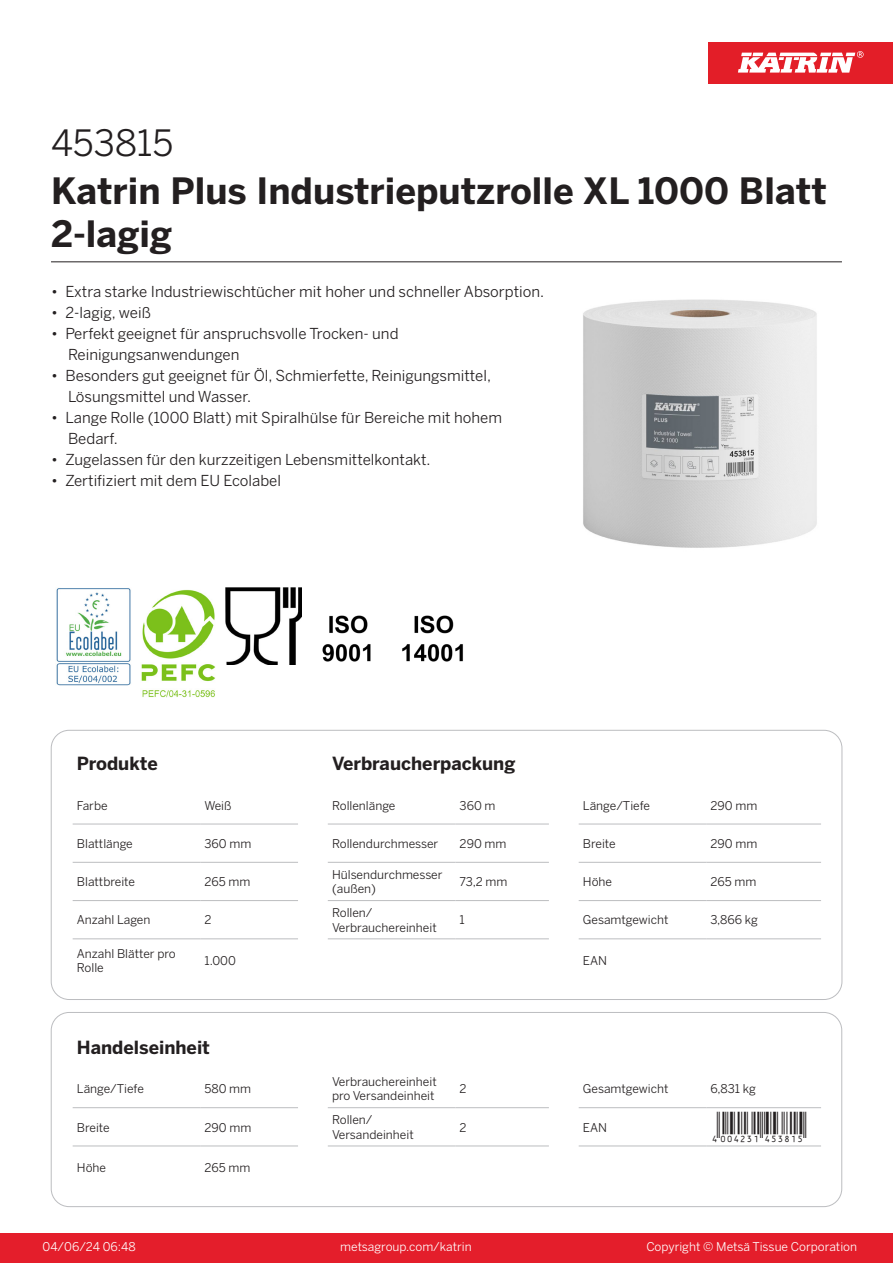
<style>
.page{position:relative;width:893px;height:1263px;background:#fff}
.page>*{position:absolute;margin:0;border:0;box-sizing:border-box;transform-origin:0 0}
.Product_Name{font:700 36px/43.2px "Benton Sans";color:#231f20}
.External_material_co{font:36px "Benton Sans";color:#231f20}
.T_EAN{font:30px "Viisas EAN Matala";color:#231f20}
.T_TableHeader{font:700 18px "Benton Sans";color:#231f20}
.MarketingBullets{font:15px/21px "Benton Sans";color:#231f20}
.T_TableBody{font:12px/14.4px "Benton Sans";color:#231f20}
.t1{font:12px "Benton Sans";color:#fff}
</style>
<div class="page">
<div style="left:0;top:1233px;width:893px;height:30px;background:#e41e2b"></div>
<div style="left:708px;top:43px;width:185px;height:41px;background:#e31e28"></div>
<svg style="left:738px;top:51px;width:126px;height:22px"></svg>
<hr style="left:73px;top:824px;width:127px;height:1px;background:#bcbdc0">
<hr style="left:200px;top:824px;width:98px;height:1px;background:#bcbdc0">
<hr style="left:328px;top:824px;width:127px;height:1px;background:#bcbdc0">
<hr style="left:455px;top:824px;width:94px;height:1px;background:#bcbdc0">
<hr style="left:579px;top:824px;width:127px;height:1px;background:#bcbdc0">
<hr style="left:706px;top:824px;width:115px;height:1px;background:#bcbdc0">
<hr style="left:73px;top:862px;width:127px;height:1px;background:#bcbdc0">
<hr style="left:200px;top:862px;width:98px;height:1px;background:#bcbdc0">
<hr style="left:328px;top:862px;width:127px;height:1px;background:#bcbdc0">
<hr style="left:455px;top:862px;width:94px;height:1px;background:#bcbdc0">
<hr style="left:579px;top:862px;width:127px;height:1px;background:#bcbdc0">
<hr style="left:706px;top:862px;width:115px;height:1px;background:#bcbdc0">
<hr style="left:73px;top:900px;width:127px;height:1px;background:#bcbdc0">
<hr style="left:200px;top:900px;width:98px;height:1px;background:#bcbdc0">
<hr style="left:328px;top:900px;width:127px;height:1px;background:#bcbdc0">
<hr style="left:455px;top:900px;width:94px;height:1px;background:#bcbdc0">
<hr style="left:579px;top:900px;width:127px;height:1px;background:#bcbdc0">
<hr style="left:706px;top:900px;width:115px;height:1px;background:#bcbdc0">
<hr style="left:73px;top:938px;width:127px;height:1px;background:#bcbdc0">
<hr style="left:200px;top:938px;width:98px;height:1px;background:#bcbdc0">
<hr style="left:328px;top:938px;width:127px;height:1px;background:#bcbdc0">
<hr style="left:455px;top:938px;width:94px;height:1px;background:#bcbdc0">
<hr style="left:579px;top:938px;width:127px;height:1px;background:#bcbdc0">
<hr style="left:706px;top:938px;width:115px;height:1px;background:#bcbdc0">
<hr style="left:73px;top:1107px;width:127px;height:1px;background:#bcbdc0">
<hr style="left:200px;top:1107px;width:98px;height:1px;background:#bcbdc0">
<hr style="left:328px;top:1107px;width:127px;height:1px;background:#bcbdc0">
<hr style="left:455px;top:1107px;width:94px;height:1px;background:#bcbdc0">
<hr style="left:579px;top:1107px;width:127px;height:1px;background:#bcbdc0">
<hr style="left:706px;top:1107px;width:115px;height:1px;background:#bcbdc0">
<hr style="left:73px;top:1146px;width:127px;height:1px;background:#bcbdc0">
<hr style="left:200px;top:1146px;width:98px;height:1px;background:#bcbdc0">
<hr style="left:328px;top:1146px;width:127px;height:1px;background:#bcbdc0">
<hr style="left:455px;top:1146px;width:94px;height:1px;background:#bcbdc0">
<hr style="left:579px;top:1146px;width:127px;height:1px;background:#bcbdc0">
<hr style="left:706px;top:1146px;width:115px;height:1px;background:#bcbdc0">
<div style="left:51px;top:1012px;width:791px;height:195px;border:1px solid #bcbdc0;border-radius:18px"></div>
<img style="left:583px;top:299px;width:234px;height:249px">
<img style="left:56px;top:588px;width:75px;height:98px">
<img style="left:141px;top:589px;width:75px;height:109px">
<img style="left:225px;top:587px;width:77px;height:77px">
<img style="left:322px;top:615px;width:49px;height:47px">
<img style="left:402px;top:615px;width:61px;height:47px">
<hr style="left:51px;top:261px;width:791px;height:1px;background:#231f20">
<p class="External_material_co" style="left:51px;top:121px;width:124px">453815</p>
<p class="Product_Name" style="left:51px;top:170px;width:777px">Katrin Plus Industrieputzrolle XL 1000 Blatt<br>2-lagig</p>
<p class="MarketingBullets" style="left:51px;top:281px;width:495px">• Extra starke Industriewischtücher mit hoher und schneller Absorption.</p>
<p class="MarketingBullets" style="left:51px;top:302px;width:101px">• 2-lagig, weiß</p>
<p class="MarketingBullets" style="left:68px;top:323px;width:332px;text-indent:-17px">• Perfekt geeignet für anspruchsvolle Trocken- und<br>Reinigungsanwendungen</p>
<p class="MarketingBullets" style="left:68px;top:365px;width:424px;text-indent:-17px">• Besonders gut geeignet für Öl, Schmierfette, Reinigungsmittel,<br>Lösungsmittel und Wasser.</p>
<p class="MarketingBullets" style="left:68px;top:407px;width:436px;text-indent:-17px">• Lange Rolle (1000 Blatt) mit Spiralhülse für Bereiche mit hohem<br>Bedarf.</p>
<p class="MarketingBullets" style="left:51px;top:449px;width:381px">• Zugelassen für den kurzzeitigen Lebensmittelkontakt.</p>
<p class="MarketingBullets" style="left:51px;top:470px;width:232px">• Zertifiziert mit dem EU Ecolabel</p>
<p class="T_TableHeader" style="left:77px;top:752px;width:82px">Produkte</p>
<p class="T_TableHeader" style="left:332px;top:752px;width:185px">Verbraucherpackung</p>
<p class="T_TableBody" style="left:77px;top:798px;width:32px">Farbe</p>
<p class="T_TableBody" style="left:204px;top:798px;width:29px">Weiß</p>
<p class="T_TableBody" style="left:332px;top:798px;width:65px">Rollenlänge</p>
<p class="T_TableBody" style="left:460px;top:798px;width:37px">360 m</p>
<p class="T_TableBody" style="left:583px;top:798px;width:68px">Länge/Tiefe</p>
<p class="T_TableBody" style="left:710px;top:798px;width:48px">290 mm</p>
<p class="T_TableBody" style="left:77px;top:836px;width:57px">Blattlänge</p>
<p class="T_TableBody" style="left:204px;top:836px;width:48px">360 mm</p>
<p class="T_TableBody" style="left:332px;top:836px;width:108px">Rollendurchmesser</p>
<p class="T_TableBody" style="left:460px;top:836px;width:48px">290 mm</p>
<p class="T_TableBody" style="left:583px;top:836px;width:34px">Breite</p>
<p class="T_TableBody" style="left:710px;top:836px;width:48px">290 mm</p>
<p class="T_TableBody" style="left:77px;top:875px;width:60px">Blattbreite</p>
<p class="T_TableBody" style="left:204px;top:875px;width:47px">265 mm</p>
<p class="T_TableBody" style="left:332px;top:867px;width:112px">Hülsendurchmesser (außen)</p>
<p class="T_TableBody" style="left:460px;top:875px;width:49px">73,2 mm</p>
<p class="T_TableBody" style="left:583px;top:875px;width:31px">Höhe</p>
<p class="T_TableBody" style="left:710px;top:875px;width:47px">265 mm</p>
<p class="T_TableBody" style="left:77px;top:913px;width:75px">Anzahl Lagen</p>
<p class="T_TableBody" style="left:204px;top:913px;width:9px">2</p>
<p class="T_TableBody" style="left:332px;top:906px;width:42px">Rollen/</p>
<p class="T_TableBody" style="left:332px;top:920px;width:106px">Verbrauchereinheit</p>
<p class="T_TableBody" style="left:460px;top:913px;width:7px">1</p>
<p class="T_TableBody" style="left:583px;top:913px;width:87px">Gesamtgewicht</p>
<p class="T_TableBody" style="left:710px;top:913px;width:49px">3,866 kg</p>
<p class="T_TableBody" style="left:77px;top:946px;width:100px">Anzahl Blätter pro<br>Rolle</p>
<p class="T_TableBody" style="left:204px;top:953px;width:33px">1.000</p>
<p class="T_TableBody" style="left:583px;top:953px;width:26px">EAN</p>
<p class="T_TableHeader" style="left:77px;top:1036px;width:135px">Handelseinheit</p>
<p class="T_TableBody" style="left:77px;top:1082px;width:68px">Länge/Tiefe</p>
<p class="T_TableBody" style="left:204px;top:1082px;width:48px">580 mm</p>
<p class="T_TableBody" style="left:332px;top:1074px;width:106px">Verbrauchereinheit pro Versandeinheit</p>
<p class="T_TableBody" style="left:460px;top:1082px;width:9px">2</p>
<p class="T_TableBody" style="left:583px;top:1082px;width:87px">Gesamtgewicht</p>
<p class="T_TableBody" style="left:710px;top:1082px;width:47px">6,831 kg</p>
<p class="T_TableBody" style="left:77px;top:1120px;width:34px">Breite</p>
<p class="T_TableBody" style="left:204px;top:1120px;width:48px">290 mm</p>
<p class="T_TableBody" style="left:332px;top:1113px;width:83px">Rollen/<br>Versandeinheit</p>
<p class="T_TableBody" style="left:460px;top:1120px;width:9px">2</p>
<p class="T_TableBody" style="left:583px;top:1120px;width:26px">EAN</p>
<p class="T_EAN" style="left:710px;top:1111px;width:97px">*4004231453815*</p>
<p class="T_TableBody" style="left:77px;top:1160px;width:31px">Höhe</p>
<p class="T_TableBody" style="left:204px;top:1160px;width:47px">265 mm</p>
<p class="t1" style="left:43px;top:1239px;width:95px">04/06/24 06:48</p>
<p class="t1" style="left:340px;top:1239px;width:133px">metsagroup.com/katrin</p>
<p class="t1" style="left:646px;top:1239px;width:212px">Copyright © Metsä Tissue Corporation</p>
</div>
